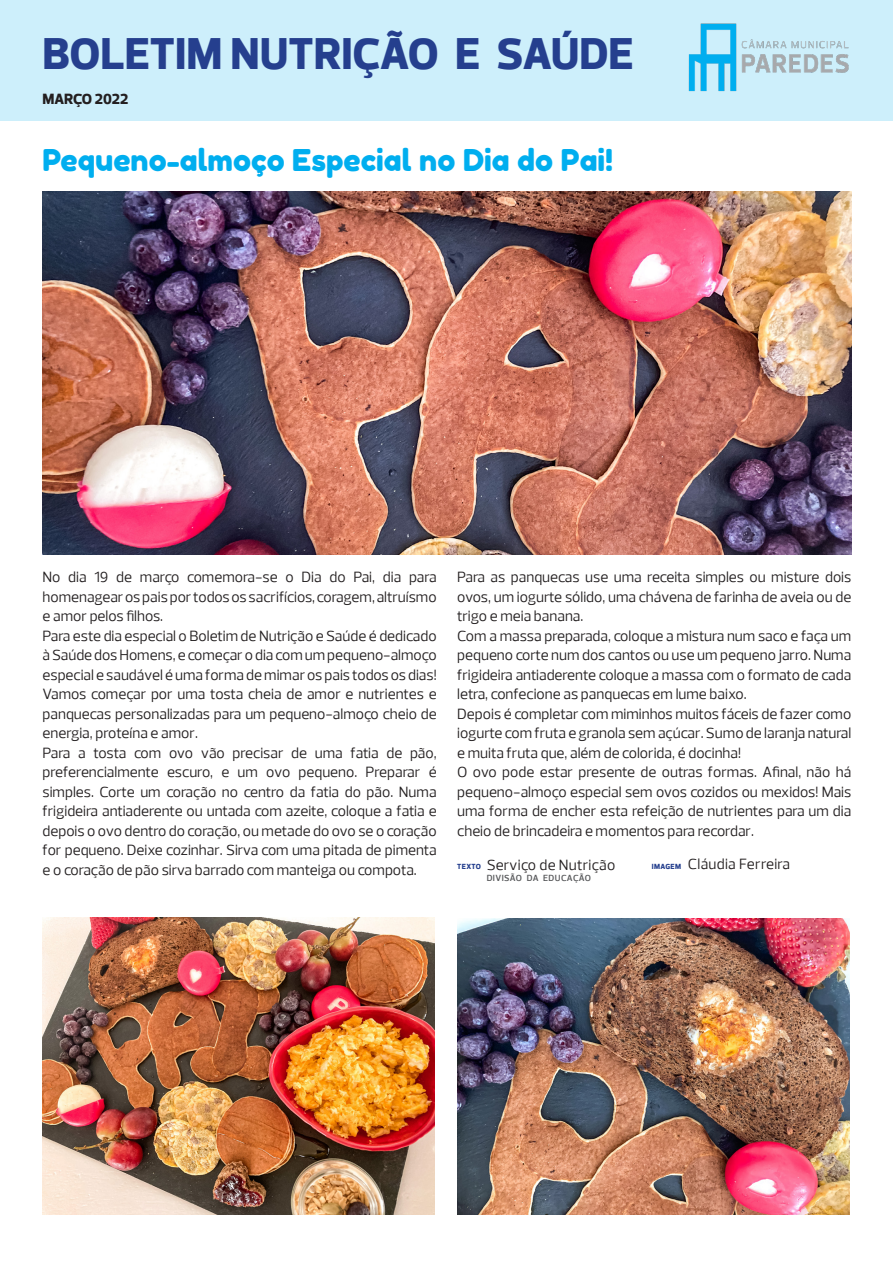
<style>
.page{position:relative;width:893px;height:1263px;background:#fff}
.page>*{position:absolute;margin:0;border:0;box-sizing:border-box;transform-origin:0 0}
.t1{font:700 expanded 45px "Prelo";color:#253f8e}
.t2{font:30px "Fredoka One";color:#00aeef}
.Estilo_de_parágrafo{font:15px/19.5px "Prelo";color:#231f20;text-align:justify}
.Estilo_de_parágrafo-2{font:15px "Prelo";letter-spacing:.02em;color:#231f20}
.t3{font:700 expanded 15px "Prelo";color:#231f20}
.t4{font:600 9px "Prelo";letter-spacing:.04em;color:#57585a}
.t5{font:700 expanded 7.5px "Prelo";letter-spacing:.05em;color:#253f8e}
</style>
<div class="page">
<img style="left:43px;top:191px;width:808px;height:364px">
<img style="left:43px;top:918px;width:392px;height:297px">
<img style="left:457px;top:918px;width:393px;height:297px">
<div style="left:0;top:0;width:893px;height:120px;background:#cdeffb"></div>
<img style="left:688px;top:23px;width:161px;height:69px">
<p class="t1" style="left:43px;top:27px;width:593px">BOLETIM NUTRIÇÃO E SAÚDE</p>
<p class="t3" style="left:43px;top:90px;width:87px">MARÇO 2022</p>
<p class="t2" style="left:43px;top:141px;width:572px">Pequeno-almoço Especial no Dia do Pai!</p>
<p class="Estilo_de_parágrafo" style="left:43px;top:568px;width:396px">No dia 19 de março comemora-se o Dia do Pai, dia para homenagear os pais por todos os sacrifícios, coragem, altruísmo e amor pelos filhos.</p>
<p class="Estilo_de_parágrafo" style="left:43px;top:626px;width:396px">Para este dia especial o Boletim de Nutrição e Saúde é dedicado à Saúde dos Homens, e começar o dia com um pequeno-almoço especial e saudável é uma forma de mimar os pais todos os dias!</p>
<p class="Estilo_de_parágrafo" style="left:43px;top:685px;width:396px">Vamos começar por uma tosta cheia de amor e nutrientes e panquecas personalizadas para um pequeno-almoço cheio de energia, proteína e amor.</p>
<p class="Estilo_de_parágrafo" style="left:43px;top:743px;width:396px">Para a tosta com ovo vão precisar de uma fatia de pão, preferencialmente escuro, e um ovo pequeno. Preparar é simples. Corte um coração no centro da fatia do pão. Numa frigideira antiaderente ou untada com azeite, coloque a fatia e depois o ovo dentro do coração, ou metade do ovo se o coração for pequeno. Deixe cozinhar. Sirva com uma pitada de pimenta e o coração de pão sirva barrado com manteiga ou compota.</p>
<p class="Estilo_de_parágrafo" style="left:457px;top:568px;width:396px">Para as panquecas use uma receita simples ou misture dois ovos, um iogurte sólido, uma chávena de farinha de aveia ou de trigo e meia banana.</p>
<p class="Estilo_de_parágrafo" style="left:457px;top:626px;width:396px">Com a massa preparada, coloque a mistura num saco e faça um pequeno corte num dos cantos ou use um pequeno jarro. Numa frigideira antiaderente coloque a massa com o formato de cada letra, confecione as panquecas em lume baixo.</p>
<p class="Estilo_de_parágrafo" style="left:457px;top:704px;width:396px">Depois é completar com miminhos muitos fáceis de fazer como iogurte com fruta e granola sem açúcar. Sumo de laranja natural e muita fruta que, além de colorida, é docinha!</p>
<p class="Estilo_de_parágrafo" style="left:457px;top:763px;width:396px">O ovo pode estar presente de outras formas. Afinal, não há pequeno-almoço especial sem ovos cozidos ou mexidos! Mais uma forma de encher esta refeição de nutrientes para um dia cheio de brincadeira e momentos para recordar.</p>
<p class="t5" style="left:457px;top:862px;width:25px">TEXTO</p>
<p class="Estilo_de_parágrafo-2" style="left:487px;top:856px;width:130px">Serviço de Nutrição</p>
<p class="t5" style="left:652px;top:861px;width:31px">IMAGEM</p>
<p class="Estilo_de_parágrafo-2" style="left:688px;top:855px;width:103px">Cláudia Ferreira</p>
<p class="t4" style="left:487px;top:872px;width:106px">DIVISÃO DA EDUCAÇÃO</p>
</div>
